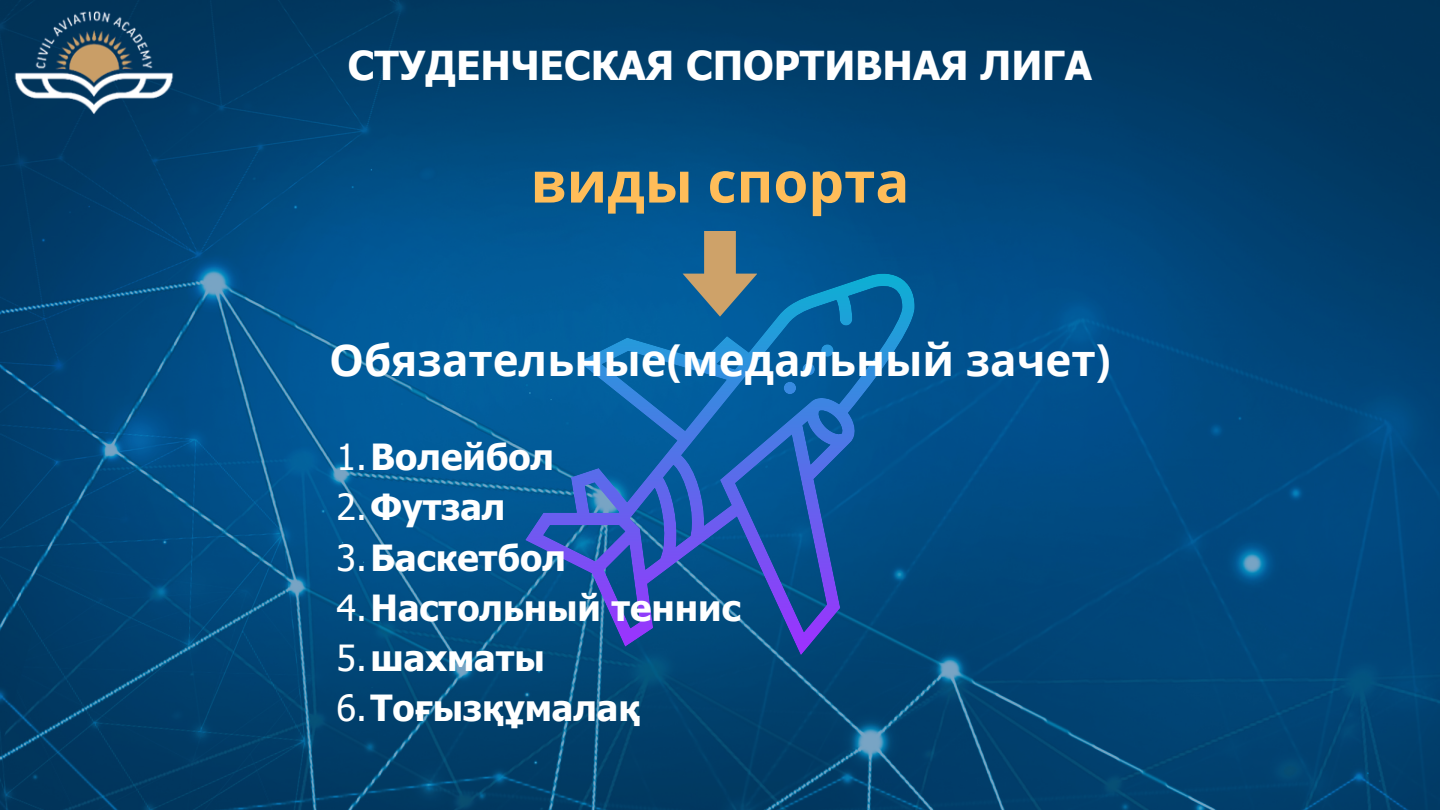
<style>
.page{position:relative;width:1440px;height:810px;background:#fff}
.page>*{position:absolute;margin:0;border:0;box-sizing:border-box;transform-origin:0 0}
.t1{font:700 56.5px "Open Sans";color:#ffbd59}
.t2{font:700 44px "Open Sans";color:#fff}
.t3{font:700 39.8px "Tahoma";color:#fff}
.t4{font:700 36px "Tahoma";color:#fff}
.s1{font-weight:400}
</style>
<div class="page">
<img style="left:0;top:0;width:1440px;height:810px">
<svg style="left:525px;top:274px;width:390px;height:381px"></svg>
<img style="left:8px;top:9px;width:172px;height:110px">
<svg style="left:683px;top:231px;width:74px;height:85px"></svg>
<p class="t3" style="left:348px;top:40px;width:746px">СТУДЕНЧЕСКАЯ СПОРТИВНАЯ ЛИГА</p>
<h2 class="t1" style="left:531px;top:142px;width:380px">виды спорта</h2>
<h1 class="t2" style="left:329px;top:329px;width:783px">Обязательные(медальный зачет)</h1>
<p class="t4" style="left:336px;top:434px;width:219px"><span class="s1">1.</span>Волейбол</p>
<h3 class="t4" style="left:336px;top:484px;width:171px"><span class="s1">2.</span>Футзал</h3>
<p class="t4" style="left:336px;top:535px;width:231px"><span class="s1">3.</span>Баскетбол</p>
<p class="t4" style="left:336px;top:585px;width:406px"><span class="s1">4.</span>Настольный теннис</p>
<p class="t4" style="left:336px;top:635px;width:210px"><span class="s1">5.</span>шахматы</p>
<p class="t4" style="left:336px;top:685px;width:306px"><span class="s1">6.</span>Тоғызқұмалақ</p>
</div>
